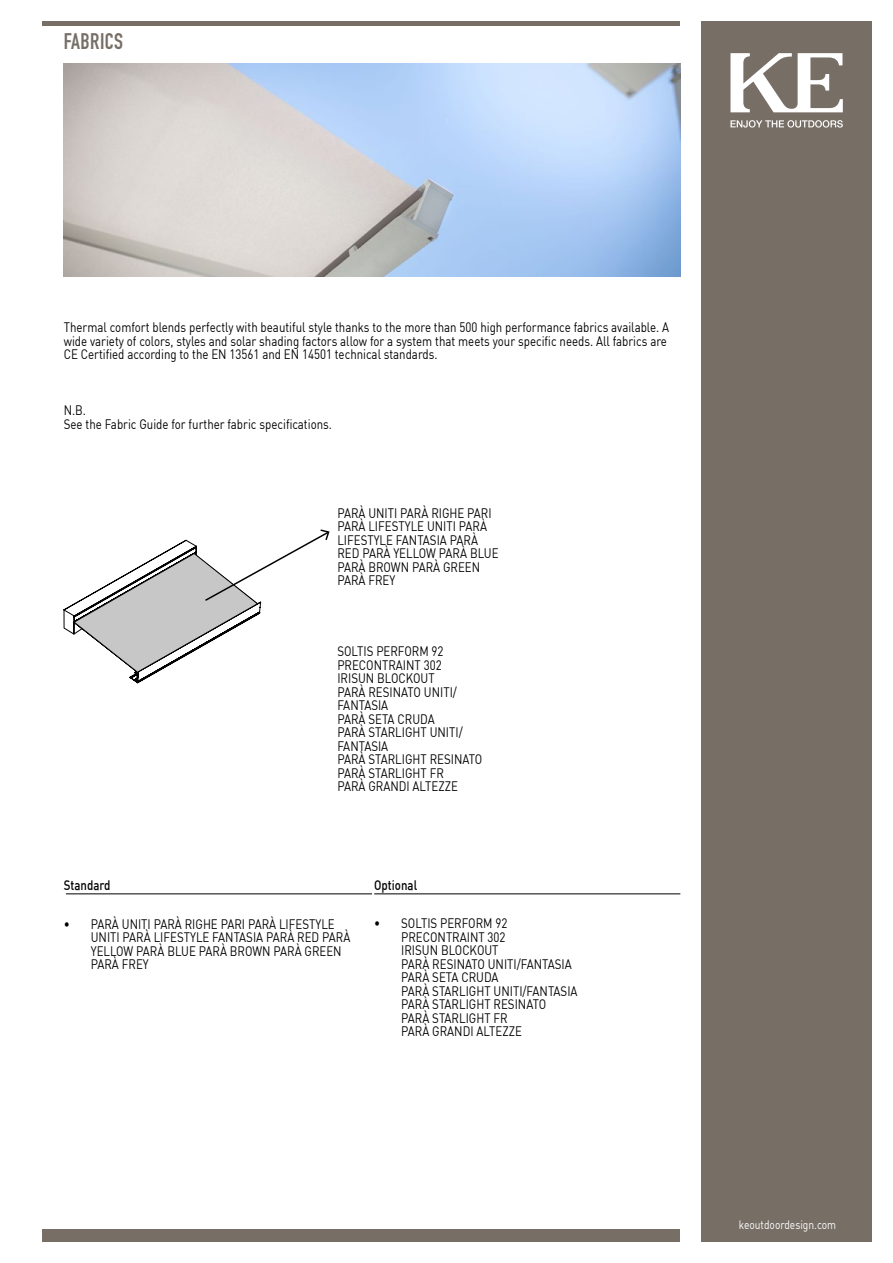
<style>
.page{position:relative;width:893px;height:1263px;background:#fff}
.page>*{position:absolute;margin:0;border:0;box-sizing:border-box;transform-origin:0 0}
.t1{font:22.2px "DIN Engschrift Std";letter-spacing:.02em;color:#776f66}
.t2{font:13.5px/13.5px "DIN";color:#000;scale:.85 1}
.t3{font:500 13.5px "DIN";color:#000;scale:.85 1}
.t4{font:12px "DIN";color:#fff;scale:.85 1}
</style>
<div class="page">
<div style="left:702px;top:21px;width:170px;height:1221px;background:#776f66"></div>
<svg style="left:730px;top:53px;width:113px;height:59px"></svg>
<svg style="left:730px;top:120px;width:113px;height:8px"></svg>
<div style="left:43px;top:1229px;width:637px;height:13px;background:#776f66"></div>
<div style="left:43px;top:21px;width:637px;height:5px;background:#776f66"></div>
<hr style="left:66px;top:893px;width:306px;height:1px;background:#000">
<hr style="left:374px;top:893px;width:306px;height:1px;background:#000">
<img style="left:64px;top:64px;width:616px;height:212px">
<svg style="left:63px;top:529px;width:267px;height:154px"></svg>
<h1 class="t1" style="left:64px;top:28px;width:61px">FABRICS</h1>
<p class="t2" style="left:64px;top:320px;width:714px">Thermal comfort blends perfectly with beautiful style thanks to the more than 500 high performance fabrics available. A wide variety of colors, styles and solar shading factors allow for a system that meets your specific needs. All fabrics are<br>CE Certified according to the EN 13561 and EN 14501 technical standards.</p>
<p class="t2" style="left:64px;top:403px;width:317px">N.B.<br>See the Fabric Guide for further fabric specifications.</p>
<p class="t2" style="left:337px;top:506px;width:191px">PARÀ UNITI PARÀ RIGHE PARI<br>PARÀ LIFESTYLE UNITI PARÀ<br>LIFESTYLE FANTASIA PARÀ<br>RED PARÀ YELLOW PARÀ BLUE<br>PARÀ BROWN PARÀ GREEN<br>PARÀ FREY</p>
<p class="t2" style="left:337px;top:644px;width:172px">SOLTIS PERFORM 92<br>PRECONTRAINT 302<br>IRISUN BLOCKOUT<br>PARÀ RESINATO UNITI/<br>FANTASIA<br>PARÀ SETA CRUDA<br>PARÀ STARLIGHT UNITI/<br>FANTASIA<br>PARÀ STARLIGHT RESINATO<br>PARÀ STARLIGHT FR<br>PARÀ GRANDI ALTEZZE</p>
<p class="t3" style="left:64px;top:876px;width:56px">Standard</p>
<p class="t3" style="left:374px;top:876px;width:52px">Optional</p>
<p class="t2" style="left:91px;top:917px;width:307px;text-indent:-27px">• PARÀ UNITI PARÀ RIGHE PARI PARÀ LIFESTYLE UNITI PARÀ LIFESTYLE FANTASIA PARÀ RED PARÀ YELLOW PARÀ BLUE PARÀ BROWN PARÀ GREEN PARÀ FREY</p>
<p class="t2" style="left:401px;top:916px;width:209px;text-indent:-27px">• SOLTIS PERFORM 92<br>PRECONTRAINT 302<br>IRISUN BLOCKOUT<br>PARÀ RESINATO UNITI/FANTASIA<br>PARÀ SETA CRUDA<br>PARÀ STARLIGHT UNITI/FANTASIA<br>PARÀ STARLIGHT RESINATO<br>PARÀ STARLIGHT FR<br>PARÀ GRANDI ALTEZZE</p>
<p class="t4" style="left:739px;top:1217px;width:116px">keoutdoordesign.com</p>
</div>
